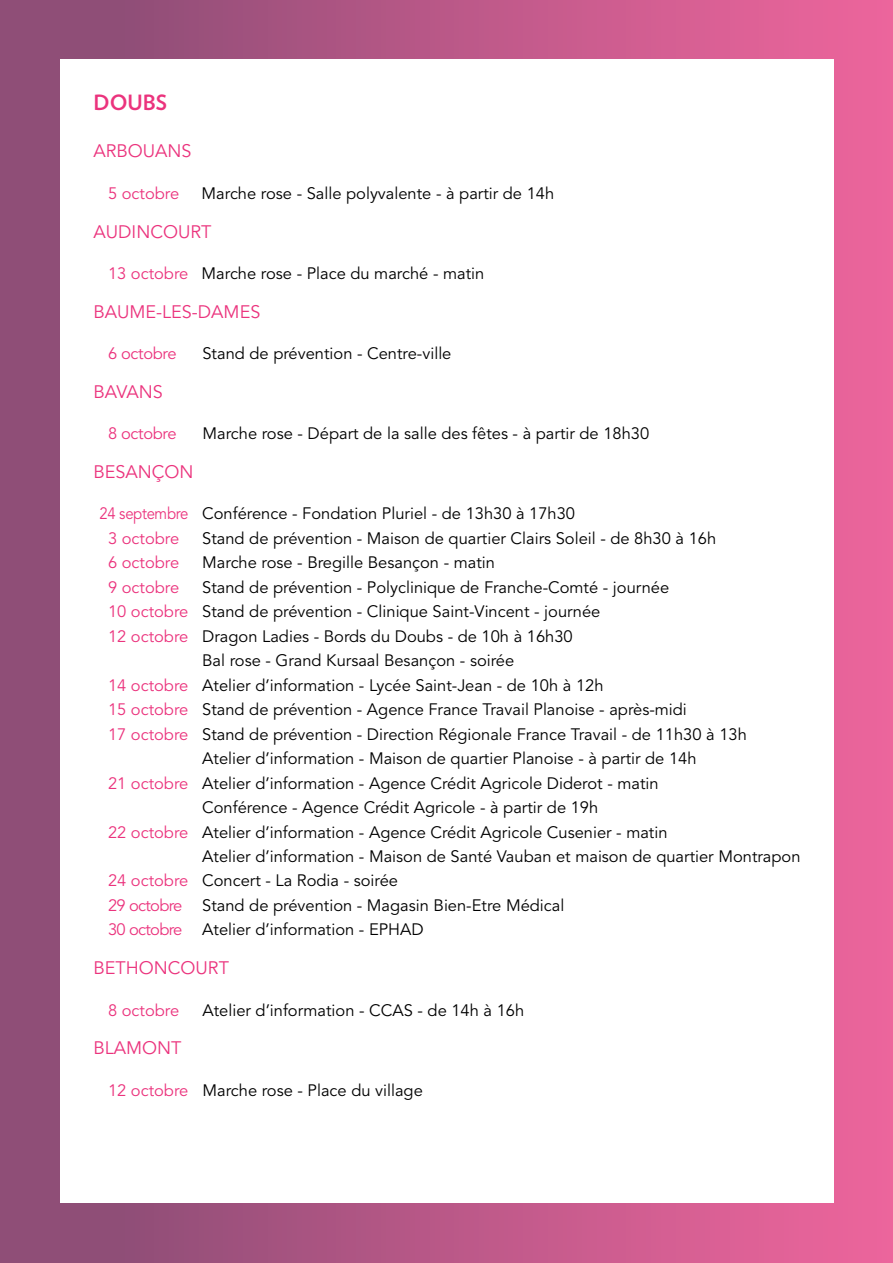
<style>
.page{position:relative;width:893px;height:1263px;background:#fff}
.page>*{position:absolute;margin:0;border:0;box-sizing:border-box;transform-origin:0 0}
.t1{font:700 21px "Verlag";color:#eb337d}
.t2{font:18px "Avenir LT Std";color:#eb337d}
.t3{font:16.5px/24.5px "Avenir LT Std";color:#000}
.t4{font:16.5px "Avenir LT Std";color:#eb337d}
.t5{font:16.5px "Avenir LT Std";letter-spacing:-.02em;color:#eb337d}
.s1{color:#eb337d}
</style>
<div class="page">
<div style="left:0;top:0;width:893px;height:1263px;background:linear-gradient(to right,#854b73,#ee659d)"></div>
<div style="left:60px;top:60px;width:773px;height:1143px;background:#fff"></div>
<p class="t1" style="left:94px;top:86px;width:75px">DOUBS</p>
<p class="t2" style="left:94px;top:141px;width:100px">ARBOUANS</p>
<p class="t4" style="left:108px;top:184px;width:73px">5 octobre</p>
<p class="t3" style="left:202px;top:181px;width:354px">Marche rose - Salle polyvalente - à partir de 14h</p>
<p class="t2" style="left:94px;top:221px;width:119px">AUDINCOURT</p>
<p class="t3" style="left:108px;top:262px;width:378px"><span class="s1">13 octobre</span> Marche rose - Place du marché - matin</p>
<p class="t2" style="left:94px;top:301px;width:168px">BAUME-LES-DAMES</p>
<p class="t5" style="left:108px;top:344px;width:70px">6 octobre</p>
<p class="t3" style="left:202px;top:342px;width:250px">Stand de prévention - Centre-ville</p>
<p class="t2" style="left:94px;top:381px;width:71px">BAVANS</p>
<p class="t5" style="left:108px;top:424px;width:70px">8 octobre</p>
<p class="t3" style="left:202px;top:422px;width:448px">Marche rose - Départ de la salle des fêtes - à partir de 18h30</p>
<p class="t2" style="left:94px;top:461px;width:102px">BESANÇON</p>
<p class="t3" style="left:108px;top:502px;width:469px;text-indent:-9px"><span class="s1">24 septembre</span> Conférence - Fondation Pluriel - de 13h30 à 17h30<br><span class="s1">3 octobre</span></p>
<p class="t3" style="left:202px;top:526px;width:515px">Stand de prévention - Maison de quartier Clairs Soleil - de 8h30 à 16h</p>
<p class="t4" style="left:108px;top:553px;width:73px">6 octobre</p>
<p class="t3" style="left:202px;top:551px;width:294px">Marche rose - Bregille Besançon - matin</p>
<p class="t4" style="left:108px;top:578px;width:73px">9 octobre</p>
<p class="t3" style="left:202px;top:575px;width:468px">Stand de prévention - Polyclinique de Franche-Comté - journée</p>
<p class="t3" style="left:108px;top:600px;width:494px"><span class="s1">10 octobre</span> Stand de prévention - Clinique Saint-Vincent - journée</p>
<p class="t3" style="left:108px;top:624px;width:466px"><span class="s1">12 octobre</span> Dragon Ladies - Bords du Doubs - de 10h à 16h30</p>
<p class="t3" style="left:202px;top:649px;width:314px">Bal rose - Grand Kursaal Besançon - soirée</p>
<p class="t3" style="left:108px;top:673px;width:497px"><span class="s1">14 octobre</span> Atelier d’information - Lycée Saint-Jean - de 10h à 12h</p>
<p class="t3" style="left:108px;top:698px;width:580px"><span class="s1">15 octobre</span> Stand de prévention - Agence France Travail Planoise - après-midi</p>
<p class="t3" style="left:108px;top:722px;width:640px"><span class="s1">17 octobre</span> Stand de prévention - Direction Régionale France Travail - de 11h30 à 13h</p>
<p class="t3" style="left:202px;top:747px;width:496px">Atelier d’information - Maison de quartier Planoise - à partir de 14h</p>
<p class="t3" style="left:108px;top:771px;width:552px"><span class="s1">21 octobre</span> Atelier d’information - Agence Crédit Agricole Diderot - matin</p>
<p class="t3" style="left:202px;top:795px;width:398px">Conférence - Agence Crédit Agricole - à partir de 19h</p>
<p class="t3" style="left:108px;top:820px;width:561px"><span class="s1">22 octobre</span> Atelier d’information - Agence Crédit Agricole Cusenier - matin</p>
<p class="t3" style="left:202px;top:844px;width:600px">Atelier d’information - Maison de Santé Vauban et maison de quartier Montrapon</p>
<p class="t3" style="left:108px;top:869px;width:292px"><span class="s1">24 octobre</span> Concert - La Rodia - soirée</p>
<p class="t3" style="left:108px;top:893px;width:458px"><span class="s1">29 octobre</span> Stand de prévention - Magasin Bien-Etre Médical</p>
<p class="t3" style="left:108px;top:918px;width:317px"><span class="s1">30 octobre</span> Atelier d’information - EPHAD</p>
<p class="t2" style="left:94px;top:957px;width:137px">BETHONCOURT</p>
<p class="t4" style="left:108px;top:1000px;width:73px">8 octobre</p>
<p class="t3" style="left:202px;top:998px;width:323px">Atelier d’information - CCAS - de 14h à 16h</p>
<p class="t2" style="left:94px;top:1037px;width:90px">BLAMONT</p>
<p class="t3" style="left:108px;top:1078px;width:316px"><span class="s1">12 octobre</span> Marche rose - Place du village</p>
</div>
